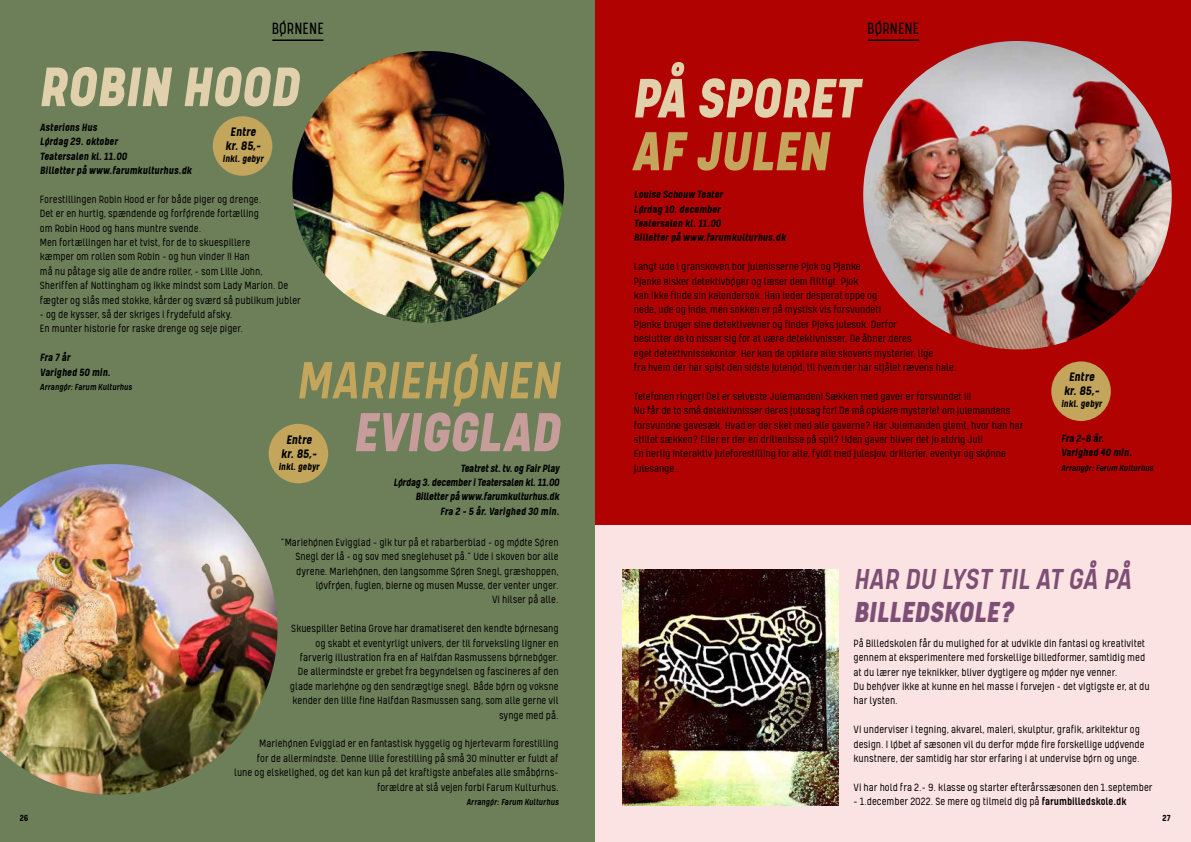
<style>
.page{position:relative;width:1191px;height:842px;background:#fff}
.page>*{position:absolute;margin:0;border:0;box-sizing:border-box;transform-origin:0 0}
.t1{font:italic 800 63.4px "Kelpt Sans B1";color:#e0d1ac}
.t2{font:italic 800 62.7px "Kelpt Sans B1";color:#c69d9b}
.t3{font:italic 800 62.7px "Kelpt Sans B1";color:#c3a55c}
.t4{font:italic 500 59.8px "Kelpt Sans B1";color:#c3a55c}
.t5{font:italic 500 33px "Kelpt Sans B1";color:#7d4f74}
.t6{font:italic 800 33px "Kelpt Sans B1";color:#7d4f74}
.t7{font:16px "Kelpt Sans B2";letter-spacing:.01em;color:#000}
.t8{font:italic 700 14px/14px "Kelpt Sans B1";color:#000;text-align:center}
.t9{font:300 12px/14.4px "Kelpt Sans B1";color:#000}
.t10{font:italic 700 12px/14.4px "Kelpt Sans B1";color:#000}
.t11{font:italic 700 12px/14.4px "Kelpt Sans B1";letter-spacing:-.02em;color:#000;text-align:right}
.t12{font:italic 700 11px "Kelpt Sans B1";color:#000}
.t13{font:italic 500 10px "Kelpt Sans B1";letter-spacing:-.005em;color:#000}
.t14{font:700 10px "Kelpt Sans B1";color:#000}
.s1{font-weight:500}
</style>
<div class="page">
<div style="left:0;top:0;width:595px;height:842px;background:#6c7f59"></div>
<hr style="left:272px;top:39px;width:51px;height:2px;background:#000">
<img style="left:0;top:464px;width:277px;height:331px">
<img style="left:292px;top:51px;width:273px;height:272px">
<div style="left:595px;top:515px;width:596px;height:327px;background:#fce3e3"></div>
<div style="left:595px;top:0;width:596px;height:524px;background:#b00201"></div>
<hr style="left:868px;top:39px;width:51px;height:2px;background:#000">
<img style="left:863px;top:41px;width:309px;height:309px">
<img style="left:622px;top:570px;width:216px;height:236px">
<div style="left:1051px;top:361px;width:59px;height:60px;background:#c3a55c;border-radius:50%"></div>
<div style="left:213px;top:116px;width:59px;height:60px;background:#c3a55c;border-radius:50%"></div>
<div style="left:269px;top:424px;width:59px;height:59px;background:#c3a55c;border-radius:50%"></div>
<p class="t14" style="left:20px;top:812px;width:10px">26</p>
<h3 class="t7" style="left:272px;top:19px;width:53px">BØRNENE</h3>
<h1 class="t1" style="left:38px;top:51px;width:262px">ROBIN HOOD</h1>
<p class="t10" style="left:40px;top:120px;width:153px">Asterions Hus<br>Lørdag 29. oktober<br>Teatersalen kl. 11.00<br>Billetter på www.farumkulturhus.dk</p>
<p class="t9" style="left:40px;top:192px;width:262px">Forestillingen Robin Hood er for både piger og drenge.<br>Det er en hurtig, spændende og forførende fortælling<br>om Robin Hood og hans muntre svende.<br>Men fortællingen har et tvist, for de to skuespillere<br>kæmper om rollen som Robin - og hun vinder !! Han<br>må nu påtage sig alle de andre roller, - som Lille John, Sheriffen af Nottingham og ikke mindst som Lady Marion. De fægter og slås med stokke, kårder og sværd så publikum jubler</p>
<p class="t9" style="left:40px;top:307px;width:205px">– og de kysser, så der skriges i frydefuld afsky.<br>En munter historie for raske drenge og seje piger.</p>
<p class="t10" style="left:40px;top:350px;width:72px">Fra 7 år<br>Varighed 50 min.</p>
<p class="t13" style="left:40px;top:381px;width:94px">Arrangør: Farum Kulturhus</p>
<p class="t8" style="left:225px;top:124px;width:37px">Entre kr. 85,-</p>
<p class="t12" style="left:222px;top:152px;width:43px">inkl. gebyr</p>
<h3 class="t4" style="left:295px;top:346px;width:265px">MARIEHØNEN</h3>
<h2 class="t2" style="left:352px;top:396px;width:209px">EVIGGLAD</h2>
<p class="t11" style="left:393px;top:460px;width:167px">Teatret st. tv. og Fair Play<br>Lørdag 3. december i Teatersalen kl. 11.00<br>Billetter på www.farumkulturhus.dk<br>Fra 2 – 5 år. Varighed 30 min.</p>
<p class="t8" style="left:281px;top:432px;width:37px">Entre kr. 85,-</p>
<p class="t12" style="left:278px;top:460px;width:43px">inkl. gebyr</p>
<p class="t9" style="left:281px;top:535px;width:279px;text-align:right">”Mariehønen Evigglad - gik tur på et rabarberblad - og mødte Søren Snegl der lå - og sov med sneglehuset på.” Ude i skoven bor alle dyrene. Mariehønen, den langsomme Søren Snegl, græshoppen, løvfrøen, fuglen, bierne og musen Musse, der venter unger.<br>Vi hilser på alle.</p>
<p class="t9" style="left:290px;top:621px;width:270px;text-align:right">Skuespiller Betina Grove har dramatiseret den kendte børnesang og skabt et eventyrligt univers, der til forveksling ligner en farverig illustration fra en af Halfdan Rasmussens børnebøger.<br>De allermindste er grebet fra begyndelsen og fascineres af den glade mariehøne og den sendrægtige snegl. Både børn og voksne kender den lille fine Halfdan Rasmussen sang, som alle gerne vil synge med på.</p>
<p class="t9" style="left:234px;top:736px;width:326px;text-align:right">Mariehønen Evigglad er en fantastisk hyggelig og hjertevarm forestilling<br>for de allermindste. Denne lille forestilling på små 30 minutter er fuldt af<br>lune og elskelighed, og det kan kun på det kraftigste anbefales alle småbørns&shy;forældre at slå vejen forbi Farum Kulturhus.</p>
<p class="t13" style="left:466px;top:796px;width:94px">Arrangør: Farum Kulturhus</p>
<h3 class="t7" style="left:867px;top:19px;width:53px">BØRNENE</h3>
<h1 class="t1" style="left:631px;top:62px;width:228px">PÅ SPORET</h1>
<h2 class="t3" style="left:631px;top:115px;width:198px">AF JULEN</h2>
<p class="t10" style="left:634px;top:187px;width:153px">Louise Schouw Teater<br>Lørdag 10. december<br>Teatersalen kl. 11.00<br>Billetter på www.farumkulturhus.dk</p>
<p class="t9" style="left:634px;top:259px;width:324px">Langt ude i granskoven bor julenisserne Pjok og Pjanke.<br>Pjanke elsker detektivbøger og læser dem flittigt. Pjok<br>kan ikke finde sin kalendersok. Han leder desperat oppe og<br>nede, ude og inde, men sokken er på mystisk vis forsvundet!<br>Pjanke bruger sine detektivevner og finder Pjoks julesok. Derfor<br>beslutter de to nisser sig for at være detektivnisser. De åbner deres<br>eget detektivnissekontor. Her kan de opklare alle skovens mysterier, lige<br>fra hvem der har spist den sidste julenød, til hvem der har stjålet rævens hale.</p>
<p class="t9" style="left:634px;top:389px;width:391px">Telefonen ringer! Det er selveste Julemanden! Sækken med gaver er forsvundet !!!<br>Nu får de to små detektivnisser deres julesag for! De må opklare mysteriet om julemandens forsvundne gavesæk. Hvad er der sket med alle gaverne? Har Julemanden glemt, hvor han har stillet sækken? Eller er der en drillenisse på spil? Uden gaver bliver det jo aldrig Jul!<br>En herlig interaktiv juleforestilling for alle, fyldt med julesjov, drillerier, eventyr og skønne julesange..</p>
<p class="t8" style="left:1063px;top:369px;width:37px">Entre kr. 85,-</p>
<p class="t12" style="left:1061px;top:398px;width:43px">inkl. gebyr</p>
<p class="t10" style="left:1061px;top:431px;width:72px">Fra 2-8 år.<br>Varighed 40 min.</p>
<p class="t13" style="left:1061px;top:462px;width:94px">Arrangør: Farum Kulturhus</p>
<h3 class="t5" style="left:853px;top:560px;width:279px">HAR DU LYST TIL AT GÅ PÅ</h3>
<h3 class="t6" style="left:853px;top:593px;width:162px">BILLEDSKOLE?</h3>
<p class="t9" style="left:853px;top:636px;width:298px">På Billedskolen får du mulighed for at udvikle din fantasi og kreativitet gennem at eksperimentere med forskellige billedformer, samtidig med at du lærer nye teknikker, bliver dygtigere og møder nye venner.<br>Du behøver ikke at kunne en hel masse i forvejen – det vigtigste er, at du har lysten.</p>
<p class="t9" style="left:853px;top:722px;width:292px">Vi underviser i tegning, akvarel, maleri, skulptur, grafik, arkitektur og design. I løbet af sæsonen vil du derfor møde fire forskellige udøvende kunstnere, der samtidig har stor erfaring i at undervise børn og unge.</p>
<p class="t9" style="left:853px;top:780px;width:301px">Vi har hold fra 2.– 9. klasse og starter efterårssæsonen den 1.september</p>
<p class="t9" style="left:853px;top:794px;width:274px">- 1.december 2022. Se mere og tilmeld dig på <span class="s1">farumbilledskole.dk</span></p>
<p class="t14" style="left:1162px;top:812px;width:9px">27</p>
</div>
